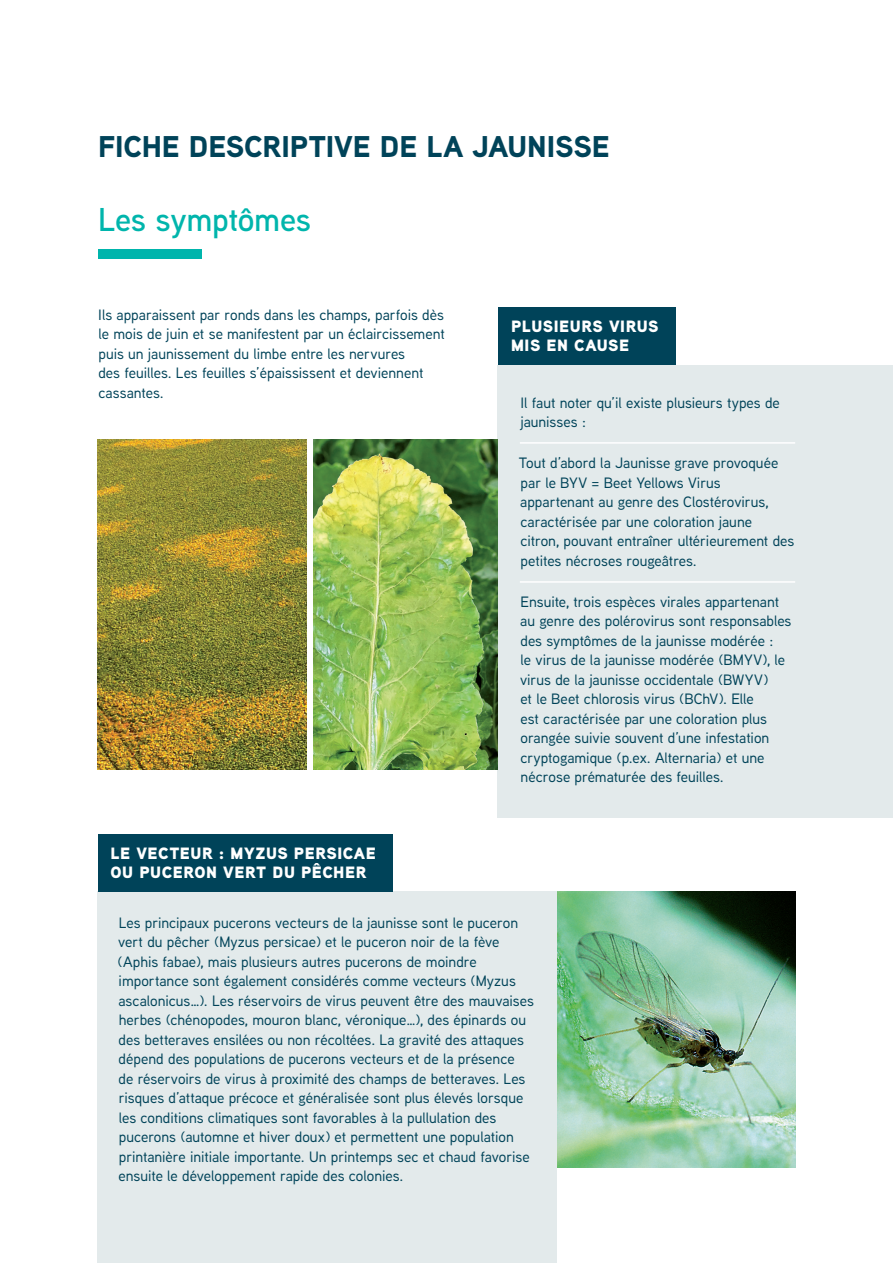
<style>
.page{position:relative;width:893px;height:1263px;background:#fff}
.page>*{position:absolute;margin:0;border:0;box-sizing:border-box;transform-origin:0 0}
.Body{font:600 33px "Aaux Next";letter-spacing:-.01em;color:#00b5ac}
.Titel{font:900 30px "Aaux Next";letter-spacing:-.005em;color:#004359}
.t1{font:900 16.35px/19.5px "Aaux Next";letter-spacing:.035em;color:#fff}
.Body-2{font:500 15px/19.5px "Aaux Next";color:#004359}
</style>
<div class="page">
<img style="left:98px;top:439px;width:208px;height:331px">
<div style="left:98px;top:249px;width:103px;height:10px;background:#00b5ac"></div>
<div style="left:497px;top:365px;width:396px;height:452px;background:#e3eaeb"></div>
<img style="left:314px;top:440px;width:183px;height:330px">
<div style="left:98px;top:891px;width:459px;height:372px;background:#e3eaeb"></div>
<img style="left:557px;top:891px;width:238px;height:276px">
<div style="left:498px;top:307px;width:178px;height:58px;background:#004359"></div>
<hr style="left:520px;top:442px;width:275px;height:2px;background:#fff">
<hr style="left:520px;top:581px;width:275px;height:2px;background:#fff">
<div style="left:98px;top:834px;width:294px;height:57px;background:#004359"></div>
<p class="Titel" style="left:98px;top:125px;width:513px">FICHE DESCRIPTIVE DE LA JAUNISSE</p>
<p class="Body" style="left:98px;top:196px;width:214px">Les symptômes</p>
<p class="Body-2" style="left:98px;top:304px;width:348px">Ils apparaissent par ronds dans les champs, parfois dès le mois de juin et se manifestent par un éclaircissement puis un jaunissement du limbe entre les nervures<br>des feuilles. Les feuilles s’épaississent et deviennent cassantes.</p>
<p class="t1" style="left:511px;top:316px;width:149px">PLUSIEURS VIRUS<br>MIS EN CAUSE</p>
<p class="Body-2" style="left:520px;top:392px;width:261px">Il faut noter qu’il existe plusieurs types de jaunisses :</p>
<p class="Body-2" style="left:519px;top:453px;width:277px">Tout d’abord la Jaunisse grave provoquée par le BYV = Beet Yellows Virus appartenant au genre des Clostérovirus, caractérisée par une coloration jaune<br>citron, pouvant entraîner ultérieurement des petites nécroses rougeâtres.</p>
<p class="Body-2" style="left:520px;top:591px;width:273px">Ensuite, trois espèces virales appartenant au genre des polérovirus sont responsables des symptômes de la jaunisse modérée :<br>le virus de la jaunisse modérée (BMYV), le virus de la jaunisse occidentale (BWYV)<br>et le Beet chlorosis virus (BChV). Elle<br>est caractérisée par une coloration plus orangée suivie souvent d’une infestation cryptogamique (p.ex. Alternaria) et une nécrose prématurée des feuilles.</p>
<p class="t1" style="left:111px;top:843px;width:267px">LE VECTEUR : MYZUS PERSICAE<br>OU PUCERON VERT DU PÊCHER</p>
<p class="Body-2" style="left:118px;top:912px;width:418px">Les principaux pucerons vecteurs de la jaunisse sont le puceron vert du pêcher (Myzus persicae) et le puceron noir de la fève (Aphis fabae), mais plusieurs autres pucerons de moindre importance sont également considérés comme vecteurs (Myzus ascalonicus…). Les réservoirs de virus peuvent être des mauvaises herbes (chénopodes, mouron blanc, véronique…), des épinards ou des betteraves ensilées ou non récoltées. La gravité des attaques dépend des populations de pucerons vecteurs et de la présence<br>de réservoirs de virus à proximité des champs de betteraves. Les risques d’attaque précoce et généralisée sont plus élevés lorsque les conditions climatiques sont favorables à la pullulation des pucerons (automne et hiver doux) et permettent une population printanière initiale importante. Un printemps sec et chaud favorise ensuite le développement rapide des colonies.</p>
</div>
